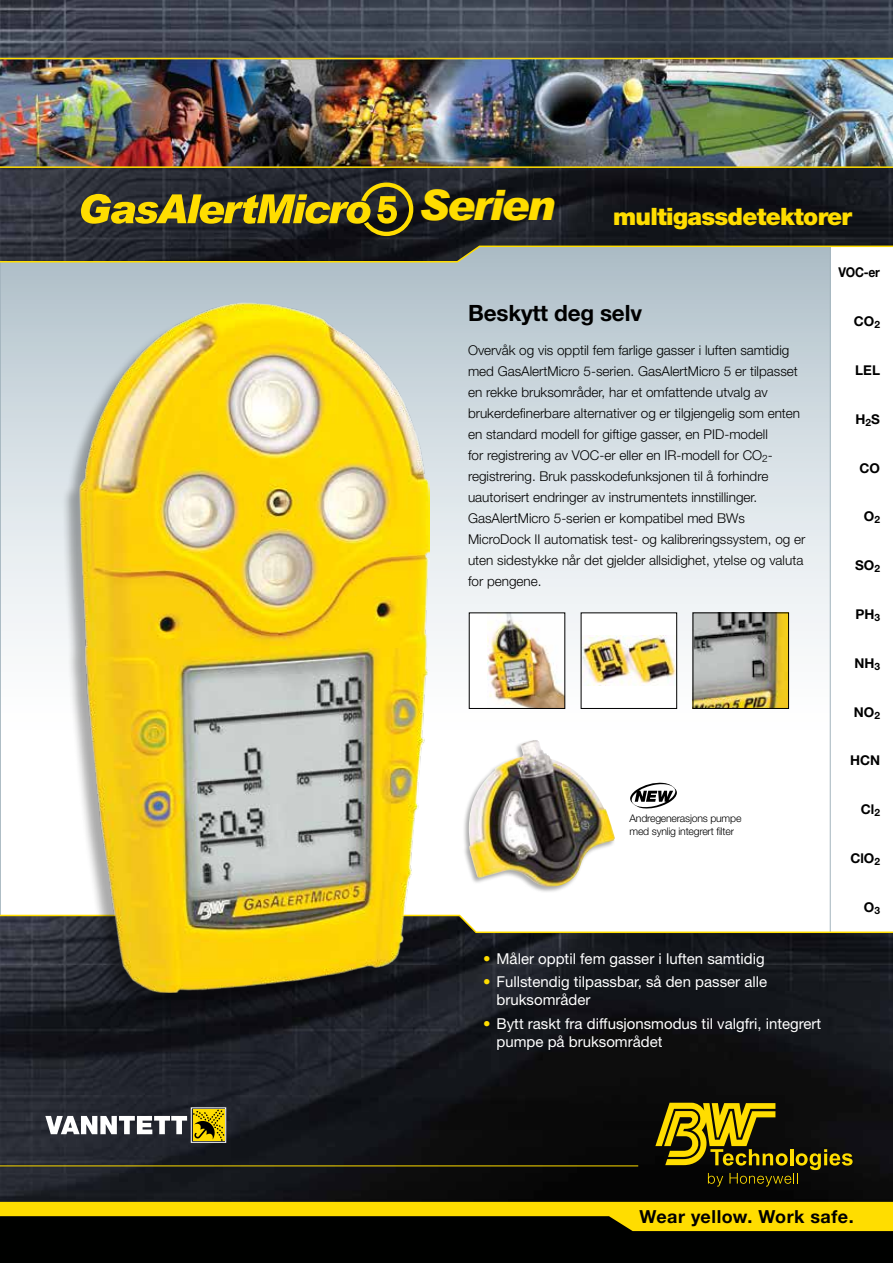
<style>
.page{position:relative;width:893px;height:1263px;background:#fff}
.page>*{position:absolute;margin:0;border:0;box-sizing:border-box;transform-origin:0 0}
.t1{font:italic 900 42px "Arial";letter-spacing:-.05em;color:#fd0}
.t2{font:900 24px "Helvetica Neue";letter-spacing:-.03em;color:#fd0}
.t3{font:700 22.5px "Helvetica Neue";letter-spacing:-.01em;color:#000}
.t4{font:700 18px "Helvetica Neue";letter-spacing:.025em;color:#000}
.t5{font:15px/18px "Helvetica Neue";color:#fff}
.t6{font:300 13.5px/21px "Helvetica Neue";color:#000}
.t7{font:700 13.5px "Helvetica Neue";color:#000}
.t8{font:700 13.5px "Helvetica Neue";color:#000;scale:.9 1}
.t9{font:300 10.5px/12.6px "Helvetica Neue";letter-spacing:-.02em;color:#000}
.s1{color:#fd0}
</style>
<div class="page">
<svg style="left:2px;top:263px;width:827px;height:446px;background:#d3dce2"></svg>
<div style="left:0;top:1206px;width:893px;height:57px;background:#000100"></div>
<img style="left:0;top:934px;width:893px;height:268px">
<svg style="left:655px;top:1103px;width:198px;height:83px;background:#4f4507"></svg>
<svg style="left:0;top:1202px;width:893px;height:29px"></svg>
<svg style="left:0;top:914px;width:893px;height:20px"></svg>
<hr style="left:0;top:1165px;width:638px;height:1px;background:#fd0">
<img style="left:0;top:0;width:893px;height:245px">
<img style="left:0;top:59px;width:893px;height:107px">
<hr style="left:0;top:166px;width:893px;height:2px;background:#fd0">
<hr style="left:0;top:58px;width:893px;height:1px;background:#fd0">
<svg style="left:0;top:245px;width:893px;height:18px;background:#72766a"></svg>
<div style="left:191px;top:1107px;width:35px;height:36px;border:1px solid #fff"></div>
<svg style="left:45px;top:1108px;width:181px;height:34px"></svg>
<svg style="left:81px;top:181px;width:334px;height:56px;background:#635b20"></svg>
<div style="left:469px;top:613px;width:96px;height:95px;background:#fff"></div>
<img style="left:488px;top:614px;width:75px;height:93px">
<div style="left:581px;top:613px;width:96px;height:95px;background:#fff"></div>
<img style="left:583px;top:635px;width:92px;height:51px">
<div style="left:581px;top:612px;width:96px;height:97px;border:1px solid #000"></div>
<img style="left:695px;top:614px;width:92px;height:93px">
<div style="left:693px;top:612px;width:96px;height:97px;border:1px solid #000"></div>
<div style="left:62px;top:306px;width:365px;height:705px;background:#000;opacity:.33"></div>
<img style="left:80px;top:303px;width:349px;height:689px">
<div style="left:462px;top:739px;width:154px;height:154px;background:#000;opacity:.33"></div>
<img style="left:469px;top:740px;width:146px;height:147px">
<svg style="left:630px;top:782px;width:47px;height:27px"></svg>
<h1 class="t1" style="left:418px;top:179px;width:138px">Serien</h1>
<h2 class="t2" style="left:613px;top:202px;width:241px">multigassdetektorer</h2>
<h3 class="t3" style="left:468px;top:299px;width:175px">Beskytt deg selv</h3>
<p class="t6" style="left:468px;top:339px;width:339px">Overvåk og vis opptil fem farlige gasser i luften samtidig med GasAlertMicro 5-serien. GasAlertMicro 5 er tilpasset en rekke bruksområder, har et omfattende utvalg av brukerdefinerbare alternativer og er tilgjengelig som enten en standard modell for giftige gasser, en PID-modell<br>for registrering av VOC-er eller en IR-modell for CO<sub>2</sub>- registrering. Bruk passkodefunksjonen til å forhindre uautorisert endringer av instrumentets innstillinger.<br>GasAlertMicro 5-serien er kompatibel med BWs MicroDock II automatisk test- og kalibreringssystem, og er uten sidestykke når det gjelder allsidighet, ytelse og valuta for pengene.</p>
<p class="t9" style="left:629px;top:812px;width:113px">Andregenerasjons pumpe med synlig integrert filter</p>
<p class="t5" style="left:483px;top:949px;width:283px"><span class="s1">•</span> Måler opptil fem gasser i luften samtidig</p>
<p class="t5" style="left:496px;top:973px;width:272px;text-indent:-14px"><span class="s1">•</span> Fullstendig tilpassbar, så den passer alle bruksområder</p>
<p class="t5" style="left:496px;top:1014px;width:326px;text-indent:-14px"><span class="s1">•</span> Bytt raskt fra diffusjonsmodus til valgfri, integrert pumpe på bruksområdet</p>
<p class="t8" style="left:838px;top:264px;width:48px">VOC-er</p>
<p class="t7" style="left:854px;top:313px;width:28px">CO<sub>2</sub></p>
<p class="t7" style="left:855px;top:362px;width:26px">LEL</p>
<p class="t7" style="left:856px;top:411px;width:26px">H<sub>2</sub>S</p>
<p class="t7" style="left:859px;top:459px;width:22px">CO</p>
<p class="t7" style="left:864px;top:508px;width:18px">O<sub>2</sub></p>
<p class="t7" style="left:855px;top:557px;width:26px">SO<sub>2</sub></p>
<p class="t7" style="left:855px;top:606px;width:26px">PH<sub>3</sub></p>
<p class="t7" style="left:854px;top:655px;width:27px">NH<sub>3</sub></p>
<p class="t7" style="left:854px;top:703px;width:28px">NO<sub>2</sub></p>
<p class="t7" style="left:850px;top:752px;width:32px">HCN</p>
<p class="t7" style="left:861px;top:801px;width:21px">Cl<sub>2</sub></p>
<p class="t7" style="left:850px;top:850px;width:31px">ClO<sub>2</sub></p>
<p class="t7" style="left:864px;top:898px;width:18px">O<sub>3</sub></p>
<h3 class="t4" style="left:639px;top:1205px;width:216px">Wear yellow. Work safe.</h3>
</div>
